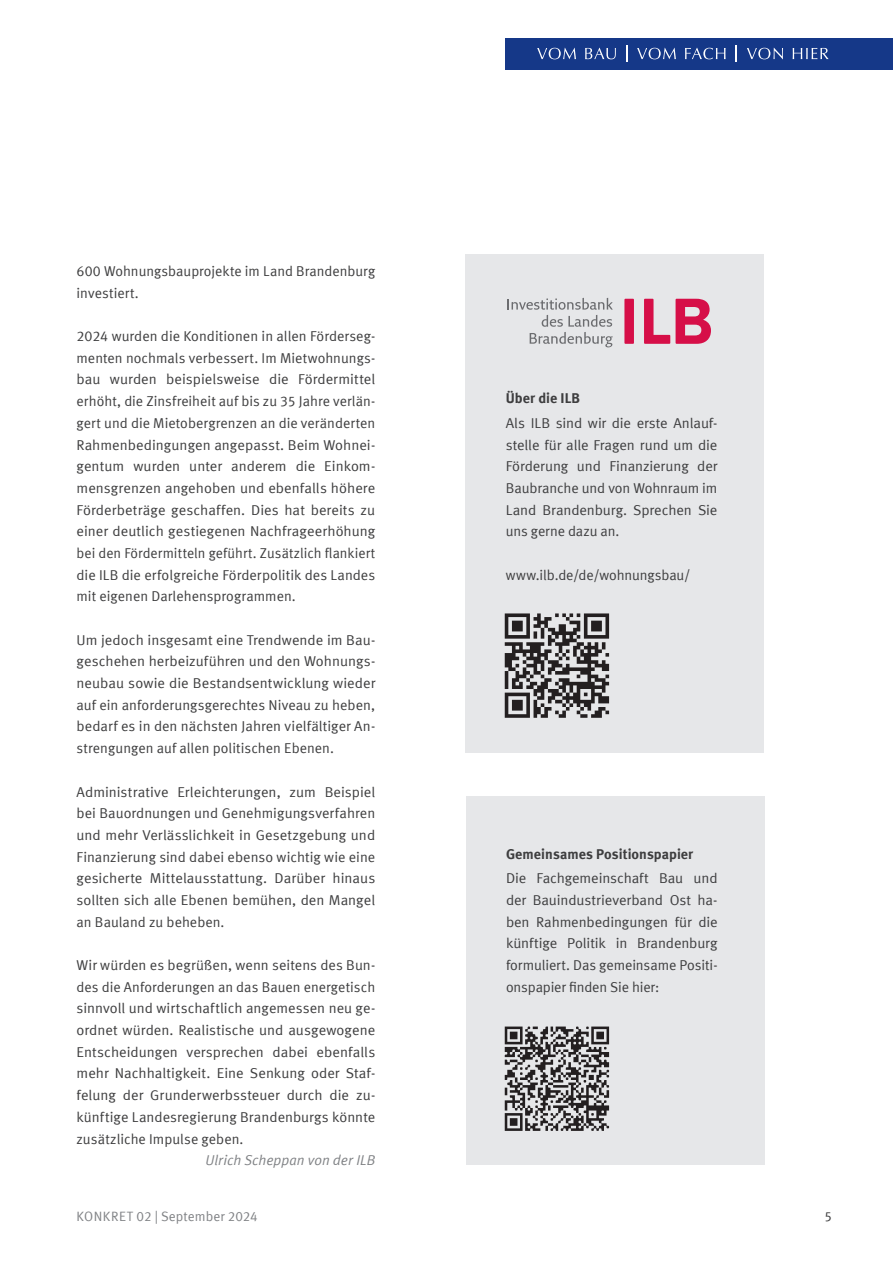
<style>
.page{position:relative;width:893px;height:1263px;background:#fff}
.page>*{position:absolute;margin:0;border:0;box-sizing:border-box;transform-origin:0 0}
.Fließtext{font:14.25px/21.8px "Meta Normal LF";color:#3e3e3f;text-align:justify}
.Fließtext-2{font:14.25px "Meta Bold LF";color:#3e3e3f}
.Fließtext-3{font:italic 14.25px "Meta Normal LF";letter-spacing:.005em;color:#808285}
.t1{font:13.5px "Meta Normal LF";letter-spacing:.01em;color:#808285}
.t2{font:13.5px "Meta Normal LF";color:#3e3e3f}
</style>
<div class="page">
<div style="left:465px;top:254px;width:299px;height:498px;background:#e6e7e9"></div>
<div style="left:466px;top:797px;width:298px;height:368px;background:#e6e7e9"></div>
<svg style="left:624px;top:299px;width:46px;height:45px"></svg>
<svg style="left:676px;top:299px;width:35px;height:45px"></svg>
<svg style="left:508px;top:298px;width:105px;height:49px"></svg>
<svg style="left:505px;top:613px;width:104px;height:105px"></svg>
<svg style="left:505px;top:1026px;width:104px;height:105px"></svg>
<div style="left:505px;top:38px;width:388px;height:32px;background:#153888"></div>
<svg style="left:736px;top:45px;width:1px;height:17px"></svg>
<svg style="left:626px;top:45px;width:1px;height:17px"></svg>
<svg style="left:747px;top:48px;width:82px;height:11px"></svg>
<svg style="left:637px;top:48px;width:89px;height:11px"></svg>
<svg style="left:537px;top:48px;width:79px;height:11px"></svg>
<p class="Fließtext" style="left:77px;top:260px;width:300px">600 Wohnungsbauprojekte im Land Brandenburg investiert.</p>
<p class="Fließtext" style="left:77px;top:325px;width:300px">2024 wurden die Konditionen in allen Förderseg&shy;menten nochmals verbessert. Im Mietwohnungs&shy;bau wurden beispielsweise die Fördermittel erhöht, die Zinsfreiheit auf bis zu 35 Jahre verlän&shy;gert und die Mietobergrenzen an die veränderten Rahmenbedingungen angepasst. Beim Wohnei&shy;gentum wurden unter anderem die Einkom&shy;mensgrenzen angehoben und ebenfalls höhere Förderbeträge geschaffen. Dies hat bereits zu einer deutlich gestiegenen Nachfrageerhöhung bei den Fördermitteln geführt. Zusätzlich flankiert die ILB die erfolgreiche Förderpolitik des Landes mit eigenen Darlehensprogrammen.</p>
<p class="Fließtext" style="left:77px;top:629px;width:300px">Um jedoch insgesamt eine Trendwende im Bau&shy;geschehen herbeizuführen und den Wohnungs&shy;neubau sowie die Bestandsentwicklung wieder auf ein anforderungsgerechtes Niveau zu heben, bedarf es in den nächsten Jahren vielfältiger An&shy;strengungen auf allen politischen Ebenen.</p>
<p class="Fließtext" style="left:77px;top:780px;width:300px">Administrative Erleichterungen, zum Beispiel bei Bauordnungen und Genehmigungsverfahren und mehr Verlässlichkeit in Gesetzgebung und Finanzierung sind dabei ebenso wichtig wie eine gesicherte Mittelausstattung. Darüber hinaus sollten sich alle Ebenen bemühen, den Mangel an Bauland zu beheben.</p>
<p class="Fließtext" style="left:77px;top:954px;width:300px">Wir würden es begrüßen, wenn seitens des Bun&shy;des die Anforderungen an das Bauen energetisch sinnvoll und wirtschaftlich angemessen neu ge&shy;ordnet würden. Realistische und ausgewogene Entscheidungen versprechen dabei ebenfalls mehr Nachhaltigkeit. Eine Senkung oder Staf&shy;felung der Grunderwerbssteuer durch die zu&shy;künftige Landesregierung Brandenburgs könnte zusätzliche Impulse geben.</p>
<p class="Fließtext-3" style="left:206px;top:1152px;width:171px">Ulrich Scheppan von der ILB</p>
<p class="Fließtext-2" style="left:506px;top:390px;width:76px">Über die ILB</p>
<p class="Fließtext" style="left:506px;top:412px;width:213px">Als ILB sind wir die erste Anlauf&shy;stelle für alle Fragen rund um die Förderung und Finanzierung der Baubranche und von Wohnraum im Land Brandenburg. Sprechen Sie uns gerne dazu an.</p>
<p class="Fließtext" style="left:506px;top:564px;width:186px">www.ilb.de/de/wohnungsbau/</p>
<p class="Fließtext-2" style="left:506px;top:845px;width:189px">Gemeinsames Positionspapier</p>
<p class="Fließtext" style="left:506px;top:867px;width:213px">Die Fachgemeinschaft Bau und der Bauindustrieverband Ost ha&shy;ben Rahmenbedingungen für die künftige Politik in Brandenburg formuliert. Das gemeinsame Positi&shy;onspapier finden Sie hier:</p>
<p class="t1" style="left:77px;top:1209px;width:183px">KONKRET 02 | September 2024</p>
<p class="t2" style="left:825px;top:1209px;width:9px">5</p>
</div>
